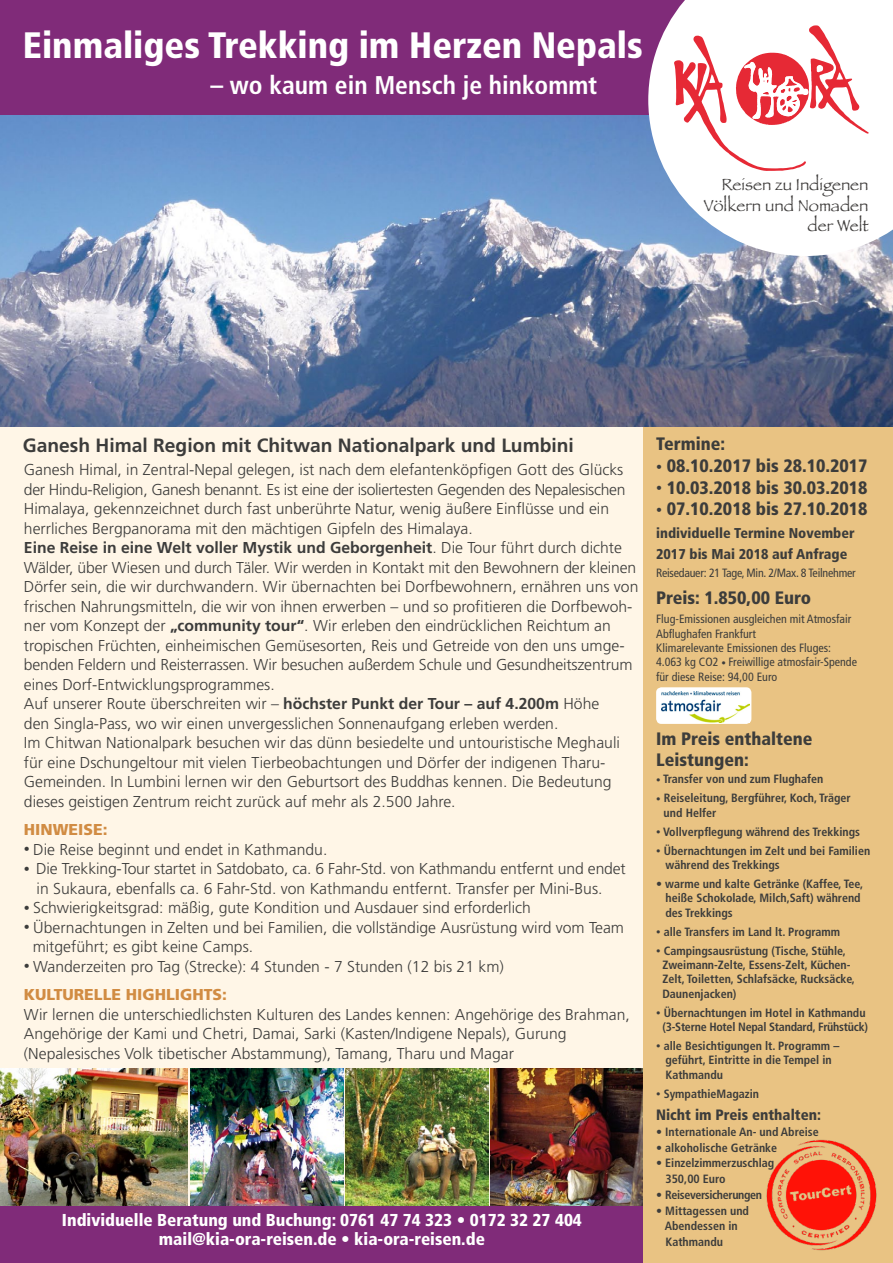
<style>
.page{position:relative;width:893px;height:1263px;background:#fff6e7}
.page>*{position:absolute;margin:0;border:0;box-sizing:border-box;transform-origin:0 0}
.t1{font:900 condensed 36.75px "Frutiger LT Std";color:#fff}
.t2{font:700 condensed 25.65px "Frutiger LT Std";color:#fff}
.t3{font:700 19.2px "Frutiger LT Std";color:#3c3c3b}
.t4{font:900 condensed 18px/21px "Frutiger LT Std";color:#3c3c3b}
.t5{font:900 condensed 17.25px/18.8px "Frutiger LT Std";color:#fff;text-align:center}
.t6{font:16.95px/20.9px "Papyrus";color:#3c3a39;text-align:right}
.t7{font:300 15.75px/19.5px "Frutiger LT Std";color:#3c3c3b}
.t8{font:900 15.75px "Frutiger LT Std";color:#d18c43}
.t9{font:900 condensed 15px "Frutiger LT Std";color:#3c3c3b}
.t10{font:900 condensed 14.25px/21.6px "Frutiger LT Std";color:#3c3c3b}
.t11{font:700 condensed 12px/14.4px "Frutiger LT Std";color:#3c3c3b}
.t12{font:condensed 12px/14.4px "Frutiger LT Std";color:#3c3c3b}
.t13{font:700 condensed 12px/14.4px "Frutiger LT Std";letter-spacing:-.02em;color:#3c3c3b;text-align:center}
.t14{font:condensed 12px "Frutiger LT Std";letter-spacing:-.02em;color:#3c3c3b}
.t15{font:700 condensed 12px "Frutiger LT Std";letter-spacing:-.03em;color:#3c3c3b}
.s1{font-weight:700}
.s2{font-size:12px}
.s3{font-weight:900;color:#d18c43}
.s4{font-stretch:normal;font-size:9px}
.s5{font-size:9px}
</style>
<div class="page">
<img style="left:0;top:1069px;width:188px;height:137px">
<img style="left:190px;top:1069px;width:298px;height:137px">
<img style="left:491px;top:1069px;width:153px;height:137px">
<div style="left:0;top:1206px;width:670px;height:57px;background:#802b79"></div>
<div style="left:644px;top:421px;width:249px;height:842px;background:#e9c383"></div>
<div style="left:0;top:0;width:766px;height:137px;background:#802b79"></div>
<img style="left:0;top:115px;width:893px;height:311px">
<svg style="left:648px;top:0;width:245px;height:256px;background:#e5e8f2"></svg>
<svg style="left:674px;top:25px;width:195px;height:146px;background:#f9ced1"></svg>
<img style="left:766px;top:1139px;width:111px;height:112px">
<div style="left:656px;top:687px;width:95px;height:37px;background:#fff;border-radius:5px"></div>
<img style="left:661px;top:692px;width:88px;height:30px">
<h1 class="t1" style="left:23px;top:24px;width:621px">Einmaliges Trekking im Herzen Nepals</h1>
<h2 class="t2" style="left:210px;top:70px;width:388px">– wo kaum ein Mensch je hinkommt</h2>
<p class="t6" style="left:704px;top:173px;width:166px">Reisen zu Indigenen<br>Völkern und Nomaden der Welt</p>
<p class="t3" style="left:23px;top:434px;width:552px">Ganesh Himal Region mit Chitwan Nationalpark und Lumbini</p>
<p class="t7" style="left:24px;top:460px;width:616px">Ganesh Himal, in Zentral-Nepal gelegen, ist nach dem elefantenköpfigen Gott des Glücks der Hindu-Religion, Ganesh benannt. Es ist eine der isoliertesten Gegenden des Nepalesischen Himalaya, gekennzeichnet durch fast unberührte Natur, wenig äußere Einflüsse und ein herrliches Bergpanorama mit den mächtigen Gipfeln des Himalaya.<br><span class="s1">Eine Reise in eine Welt voller Mystik und Geborgenheit</span>. Die Tour führt durch dichte Wälder, über Wiesen und durch Täler. Wir werden in Kontakt mit den Bewohnern der kleinen Dörfer sein, die wir durchwandern. Wir übernachten bei Dorfbewohnern, ernähren uns von frischen Nahrungsmitteln, die wir von ihnen erwerben – und so profitieren die Dorfbewoh&shy;ner vom Konzept der <span class="s1">„community tour“</span>. Wir erleben den eindrücklichen Reichtum an tropischen Früchten, einheimischen Gemüsesorten, Reis und Getreide von den uns umge&shy;benden Feldern und Reisterrassen. Wir besuchen außerdem Schule und Gesundheitszentrum eines Dorf-Entwicklungsprogrammes.<br>Auf unserer Route überschreiten wir – <span class="s1">höchster Punkt der Tour – auf 4.200m</span> Höhe<br>den Singla-Pass, wo wir einen unvergesslichen Sonnenaufgang erleben werden.<br>Im Chitwan Nationalpark besuchen wir das dünn besiedelte und untouristische Meghauli für eine Dschungeltour mit vielen Tierbeobachtungen und Dörfer der indigenen Tharu-Gemeinden. In Lumbini lernen wir den Geburtsort des Buddhas kennen. Die Bedeutung dieses geistigen Zentrum reicht zurück auf mehr als 2.500 Jahre.</p>
<p class="t8" style="left:24px;top:820px;width:85px">HINWEISE:</p>
<p class="t7" style="left:24px;top:840px;width:305px"><span class="s2">•</span> Die Reise beginnt und endet in Kathmandu.</p>
<p class="t7" style="left:37px;top:859px;width:591px;text-indent:-13px"><span class="s2">•</span> Die Trekking-Tour startet in Satdobato, ca. 6 Fahr-Std. von Kathmandu entfernt und endet in Sukaura, ebenfalls ca. 6 Fahr-Std. von Kathmandu entfernt. Transfer per Mini-Bus.</p>
<p class="t7" style="left:24px;top:898px;width:509px"><span class="s2">•</span> Schwierigkeitsgrad: mäßig, gute Kondition und Ausdauer sind erforderlich</p>
<p class="t7" style="left:33px;top:918px;width:593px;text-indent:-9px"><span class="s2">•</span> Übernachtungen in Zelten und bei Familien, die vollständige Ausrüstung wird vom Team mitgeführt; es gibt keine Camps.</p>
<p class="t7" style="left:24px;top:952px;width:481px;line-height:28.5px"><span class="s2">•</span> Wanderzeiten pro Tag (Strecke): 4 Stunden - 7 Stunden (12 bis 21 km)<br><span class="s3">KULTURELLE HIGHLIGHTS:</span></p>
<p class="t7" style="left:24px;top:1005px;width:608px">Wir lernen die unterschiedlichsten Kulturen des Landes kennen: Angehörige des Brahman,<br>Angehörige der Kami und Chetri, Damai, Sarki (Kasten/Indigene Nepals), Gurung (Nepalesisches Volk tibetischer Abstammung), Tamang, Tharu und Magar</p>
<p class="t5" style="left:62px;top:1210px;width:521px">Individuelle Beratung und Buchung: 0761 47 74 323 • 0172 32 27 404 mail@kia-ora-reisen.de • kia-ora-reisen.de</p>
<p class="t4" style="left:656px;top:434px;width:71px">Termine:</p>
<p class="t4" style="left:656px;top:455px;width:213px"><span class="s2">•</span> 08.10.2017 bis 28.10.2017</p>
<p class="t4" style="left:656px;top:477px;width:213px"><span class="s2">•</span> 10.03.2018 bis 30.03.2018</p>
<p class="t4" style="left:656px;top:498px;width:213px"><span class="s2">•</span> 07.10.2018 bis 27.10.2018</p>
<p class="t10" style="left:656px;top:522px;width:200px">individuelle Termine November<br>2017 bis Mai 2018 auf Anfrage</p>
<p class="t14" style="left:656px;top:566px;width:201px">Reisedauer: 21 Tage, Min. 2/Max. 8 Teilnehmer</p>
<p class="t4" style="left:656px;top:587px;width:156px">Preis: 1.850,00 Euro</p>
<p class="t12" style="left:656px;top:612px;width:202px">Flug-Emissionen ausgleichen mit Atmosfair Abflughafen Frankfurt<br>Klimarelevante Emissionen des Fluges:<br>4.063 kg CO2 <span class="s4">•</span> Freiwillige atmosfair-Spende für diese Reise: 94,00 Euro</p>
<p class="t4" style="left:656px;top:728px;width:158px">Im Preis enthaltene<br>Leistungen:</p>
<p class="t11" style="left:656px;top:772px;width:169px"><span class="s5">•</span> Transfer von und zum Flughafen</p>
<p class="t11" style="left:664px;top:791px;width:189px;text-indent:-8px"><span class="s5">•</span> Reiseleitung, Bergführer, Koch, Träger und Helfer</p>
<p class="t11" style="left:656px;top:824px;width:205px"><span class="s5">•</span> Vollverpflegung während des Trekkings</p>
<p class="t11" style="left:665px;top:843px;width:206px;text-indent:-9px"><span class="s5">•</span> Übernachtungen im Zelt und bei Familien während des Trekkings</p>
<p class="t11" style="left:665px;top:876px;width:199px;text-indent:-9px">• warme und kalte Getränke (Kaffee, Tee, heiße Schokolade, Milch,Saft) während des Trekkings</p>
<p class="t11" style="left:656px;top:924px;width:186px"><span class="s5">•</span> alle Transfers im Land lt. Programm</p>
<p class="t11" style="left:662px;top:943px;width:194px;text-indent:-6px"><span class="s5">•</span> Campingsausrüstung (Tische, Stühle, Zweimann-Zelte, Essens-Zelt, Küchen-Zelt, Toiletten, Schlafsäcke, Rucksäcke, Daunenjacken)</p>
<p class="t13" style="left:656px;top:1005px;width:213px"><span class="s5">•</span> Übernachtungen im Hotel in Kathmandu (3-Sterne Hotel Nepal Standard, Frühstück)</p>
<p class="t11" style="left:665px;top:1038px;width:175px;text-indent:-9px"><span class="s5">•</span> alle Besichtigungen lt. Programm – geführt, Eintritte in die Tempel in<br>Kathmandu</p>
<p class="t11" style="left:656px;top:1086px;width:104px"><span class="s5">•</span> SympathieMagazin</p>
<p class="t9" style="left:656px;top:1106px;width:166px">Nicht im Preis enthalten:</p>
<p class="t11" style="left:656px;top:1124px;width:164px">• Internationale An- und Abreise</p>
<p class="t11" style="left:656px;top:1140px;width:123px">• alkoholische Getränke</p>
<p class="t11" style="left:665px;top:1155px;width:110px;line-height:15.8px;text-indent:-9px">• Einzelzimmerzuschlag<br>350,00 Euro</p>
<p class="t15" style="left:656px;top:1187px;width:107px">• Reiseversicherungen</p>
<p class="t11" style="left:665px;top:1202px;width:86px;line-height:15.8px;text-indent:-9px">• Mittagessen und<br>Abendessen in<br>Kathmandu</p>
</div>
